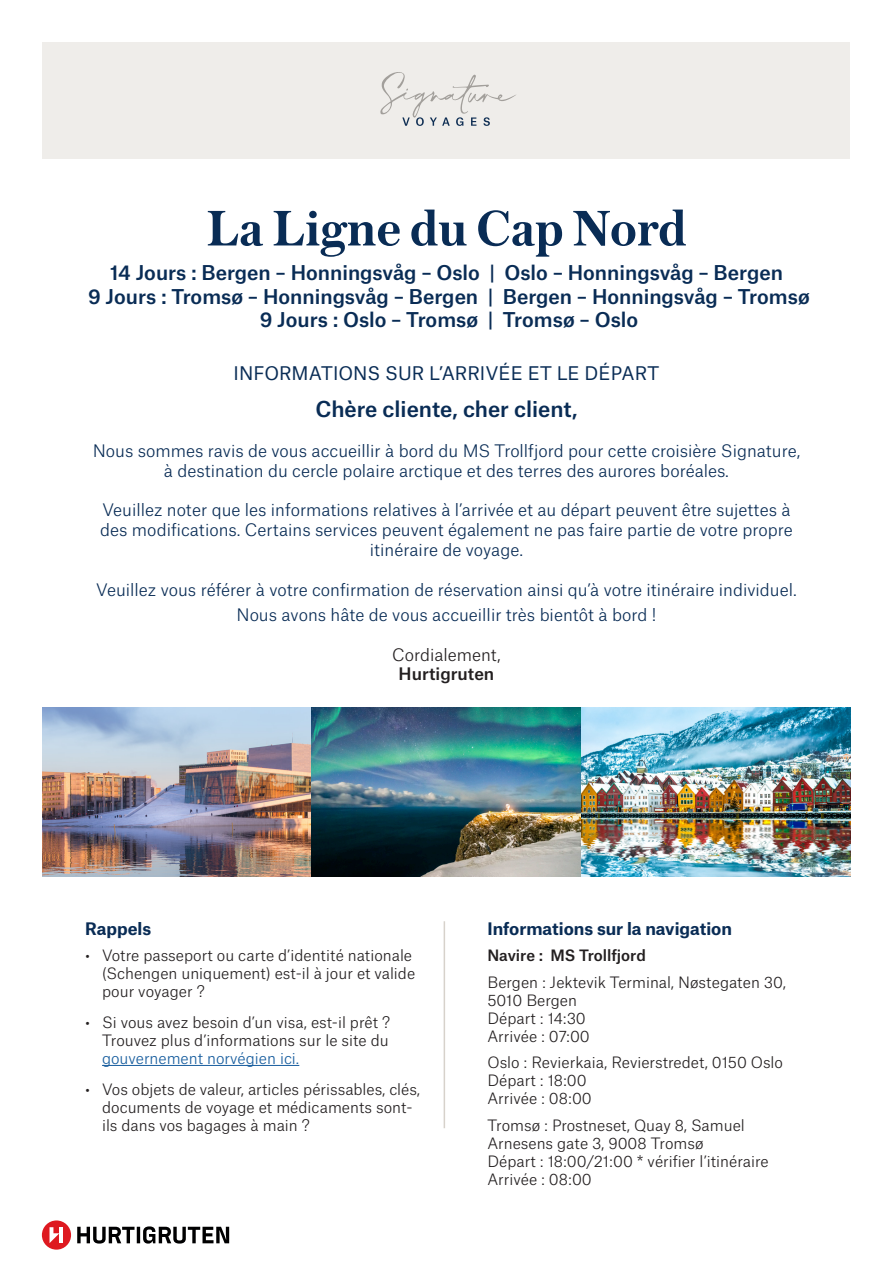
<style>
.page{position:relative;width:893px;height:1263px;background:#fff}
.page>*{position:absolute;margin:0;border:0;box-sizing:border-box;transform-origin:0 0}
.t1{font:600 52.5px "Austin Text";color:#092c55}
.t2{font:500 21px "Atlas Grotesk";letter-spacing:-.005em;color:#092c55}
.t3{font:500 19.5px/23.4px "Atlas Grotesk";color:#092c55;text-align:center}
.t4{font:18px "Atlas Grotesk";color:#092c55}
.t5{font:300 16.5px/19.8px "Atlas Grotesk";color:#092c55;text-align:center}
.t6{font:700 16.5px "Atlas Grotesk";color:#092c55}
.t7{font:300 16.5px "Atlas Grotesk";color:#231f20}
.t8{font:500 16.5px "Atlas Grotesk";color:#231f20}
.t9{font:300 15px/18px "Atlas Grotesk";color:#231f20}
.t10{font:500 15px "Atlas Grotesk";color:#231f20}
.s1{color:#175d9e}
</style>
<div class="page">
<div style="left:43px;top:43px;width:807px;height:116px;background:#efedea"></div>
<img style="left:43px;top:707px;width:807px;height:169px">
<hr style="left:102px;top:1065px;width:197px;height:1px;background:#175d9e">
<hr style="left:444px;top:921px;width:1px;height:207px;background:#d7d2cb">
<svg style="left:380px;top:72px;width:136px;height:54px"></svg>
<div style="left:42px;top:1220px;width:29px;height:29px;background:#de1920;border-radius:50%"></div>
<hr style="left:60px;top:1227px;width:3px;height:16px;background:#fff">
<svg style="left:50px;top:1227px;width:9px;height:16px"></svg>
<svg style="left:77px;top:1226px;width:152px;height:17px"></svg>
<p class="t1" style="left:207px;top:191px;width:481px">La Ligne du Cap Nord</p>
<p class="t3" style="left:88px;top:259px;width:723px">14 Jours : Bergen – Honningsvåg – Oslo | Oslo – Honningsvåg – Bergen<br>9 Jours : Tromsø – Honningsvåg – Bergen | Bergen – Honningsvåg – Tromsø</p>
<p class="t3" style="left:260px;top:306px;width:380px">9 Jours : Oslo – Tromsø | Tromsø – Oslo</p>
<p class="t4" style="left:234px;top:359px;width:427px">INFORMATIONS SUR L’ARRIVÉE ET LE DÉPART</p>
<p class="t2" style="left:315px;top:392px;width:264px">Chère cliente, cher client,</p>
<p class="t5" style="left:93px;top:439px;width:709px">Nous sommes ravis de vous accueillir à bord du MS Trollfjord pour cette croisière Signature, à destination du cercle polaire arctique et des terres des aurores boréales.</p>
<p class="t5" style="left:100px;top:499px;width:694px">Veuillez noter que les informations relatives à l’arrivée et au départ peuvent être sujettes à des modifications. Certains services peuvent également ne pas faire partie de votre propre itinéraire de voyage.</p>
<p class="t5" style="left:96px;top:578px;width:702px">Veuillez vous référer à votre confirmation de réservation ainsi qu’à votre itinéraire individuel.</p>
<p class="t5" style="left:237px;top:603px;width:421px">Nous avons hâte de vous accueillir très bientôt à bord !</p>
<p class="t7" style="left:392px;top:641px;width:110px">Cordialement,</p>
<p class="t8" style="left:399px;top:660px;width:97px">Hurtigruten</p>
<p class="t6" style="left:85px;top:915px;width:68px">Rappels</p>
<p class="t9" style="left:102px;top:945px;width:315px;text-indent:-17px">• Votre passeport ou carte d’identité nationale (Schengen uniquement) est-il à jour et valide pour voyager ?</p>
<p class="t9" style="left:102px;top:1012px;width:290px;text-align:justify;text-indent:-17px">• Si vous avez besoin d’un visa, est-il prêt ?<br>Trouvez plus d’informations sur le site du <span class="s1">gouvernement norvégien ici.</span></p>
<p class="t9" style="left:102px;top:1078px;width:320px;text-indent:-17px">• Vos objets de valeur, articles périssables, clés, documents de voyage et médicaments sont&shy;ils dans vos bagages à main ?</p>
<p class="t6" style="left:487px;top:915px;width:246px">Informations sur la navigation</p>
<p class="t10" style="left:487px;top:943px;width:160px">Navire : MS Trollfjord</p>
<p class="t9" style="left:487px;top:971px;width:300px">Bergen : Jektevik Terminal, Nøstegaten 30,<br>5010 Bergen<br>Départ : 14:30<br>Arrivée : 07:00</p>
<p class="t9" style="left:487px;top:1052px;width:297px">Oslo : Revierkaia, Revierstredet, 0150 Oslo<br>Départ : 18:00<br>Arrivée : 08:00</p>
<p class="t9" style="left:487px;top:1114px;width:283px">Tromsø : Prostneset, Quay 8, Samuel<br>Arnesens gate 3, 9008 Tromsø<br>Départ : 18:00/21:00 * vérifier l’itinéraire<br>Arrivée : 08:00</p>
</div>
